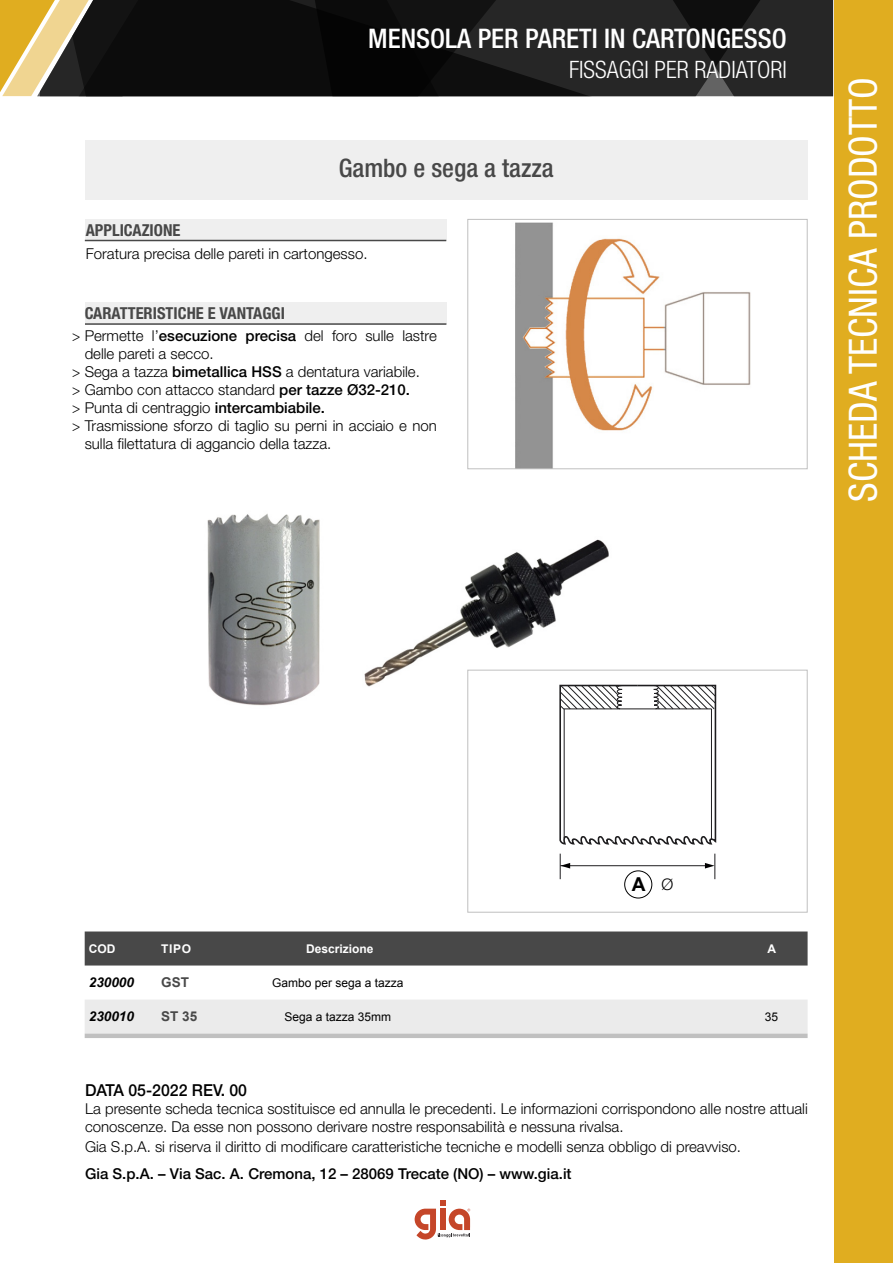
<style>
.page{position:relative;width:893px;height:1263px;background:#fff}
.page>*{position:absolute;margin:0;border:0;box-sizing:border-box;transform-origin:0 0}
.t1{font:condensed 39px "Helvetica Neue LT Std";color:#fff}
.t2{font:500 condensed 27px "Helvetica Neue LT Std";color:#fff}
.t3{font:500 condensed 25.5px "Helvetica Neue LT Std";color:#484848}
.t4{font:300 condensed 24px "Helvetica Neue LT Std";color:#fff}
.t5{font:700 19.2px "Arial";color:#000}
.t6{font:700 condensed 16.5px "Helvetica Neue LT Std";color:#484848}
.t7{font:500 16.5px "Helvetica Neue LT Std";color:#000;scale:.96 1}
.Stile_di_paragrafo_1{font:300 15px/18px "Helvetica Neue LT Std";color:#000}
.Stile_di_paragrafo_1-2{font:300 15px "Helvetica Neue LT Std";color:#000;scale:.9 1}
.t8{font:500 15px "Helvetica Neue LT Std";color:#000}
.t9{font:italic 700 13.5px "Arial";color:#000}
.t10{font:700 13.5px "Arial";color:#484848}
.t11{font:12px "Arial";color:#000}
.t12{font:700 12px "Arial";color:#fff}
.s1{font-weight:500}
.s2{font-family:"Helvetica Neue LT Std";font-weight:300;font-size:15.9px}
</style>
<div class="page">
<svg style="left:101px;top:0;width:727px;height:96px;background:#171717"></svg>
<svg style="left:0;top:0;width:101px;height:96px;background:#a18c54"></svg>
<div style="left:834px;top:0;width:59px;height:1263px;background:#e0ad20"></div>
<svg style="left:415px;top:1200px;width:55px;height:39px"></svg>
<div style="left:85px;top:931px;width:723px;height:34px;background:#484848"></div>
<svg style="left:85px;top:1000px;width:723px;height:38px;background:#e6e6e6"></svg>
<img style="left:207px;top:513px;width:430px;height:193px">
<img style="left:515px;top:222px;width:236px;height:245px">
<div style="left:467px;top:219px;width:341px;height:250px;border:1px solid #c0c0c0"></div>
<svg style="left:559px;top:684px;width:158px;height:195px"></svg>
<div style="left:624px;top:870px;width:28px;height:28px;border:1px solid #000;border-radius:50%"></div>
<div style="left:467px;top:670px;width:341px;height:242px;border:1px solid #c0c0c0"></div>
<div style="left:85px;top:219px;width:361px;height:21px;background:#efefef"></div>
<div style="left:85px;top:302px;width:361px;height:21px;background:#efefef"></div>
<div style="left:85px;top:140px;width:723px;height:59px;background:#efefef"></div>
<hr style="left:85px;top:323px;width:361px;height:2px;background:#484848">
<hr style="left:85px;top:240px;width:361px;height:1px;background:#484848">
<p class="t2" style="left:368px;top:22px;width:420px">MENSOLA PER PARETI IN CARTONGESSO</p>
<h3 class="t4" style="left:569px;top:55px;width:219px">FISSAGGI PER RADIATORI</h3>
<p class="t3" style="left:339px;top:153px;width:216px">Gambo e sega a tazza</p>
<p class="t6" style="left:86px;top:220px;width:96px">APPLICAZIONE</p>
<p class="Stile_di_paragrafo_1" style="left:86px;top:244px;width:283px">Foratura precisa delle pareti in cartongesso.</p>
<p class="t6" style="left:85px;top:303px;width:202px">CARATTERISTICHE E VANTAGGI</p>
<p class="Stile_di_paragrafo_1" style="left:85px;top:345px;width:130px">delle pareti a secco.</p>
<p class="Stile_di_paragrafo_1-2" style="left:72px;top:327px;width:407px">&gt; Permette l’<span class="s1">esecuzione precisa</span> del foro sulle lastre</p>
<p class="Stile_di_paragrafo_1-2" style="left:72px;top:363px;width:388px">&gt; Sega a tazza <span class="s1">bimetallica HSS</span> a dentatura variabile.</p>
<p class="Stile_di_paragrafo_1-2" style="left:72px;top:381px;width:377px">&gt; Gambo con attacco standard <span class="s1">per tazze Ø32-210.</span></p>
<p class="Stile_di_paragrafo_1-2" style="left:72px;top:399px;width:283px">&gt; Punta di centraggio <span class="s1">intercambiabile.</span></p>
<p class="Stile_di_paragrafo_1-2" style="left:72px;top:417px;width:407px">&gt; Trasmissione sforzo di taglio su perni in acciaio e non</p>
<p class="Stile_di_paragrafo_1" style="left:85px;top:435px;width:248px">sulla filettatura di aggancio della tazza.</p>
<h1 class="t1" style="left:841px;top:502px;width:426px;rotate:-90deg">SCHEDA TECNICA PRODOTTO</h1>
<p class="t5" style="left:632px;top:872px;width:43px">A <span class="s2">Ø</span></p>
<p class="t12" style="left:89px;top:941px;width:28px">COD</p>
<p class="t12" style="left:161px;top:941px;width:31px">TIPO</p>
<p class="t12" style="left:306px;top:941px;width:69px">Descrizione</p>
<p class="t12" style="left:767px;top:941px;width:10px">A</p>
<p class="t9" style="left:89px;top:974px;width:47px">230000</p>
<p class="t10" style="left:161px;top:974px;width:29px">GST</p>
<p class="t11" style="left:272px;top:975px;width:133px">Gambo per sega a tazza</p>
<p class="t9" style="left:89px;top:1008px;width:47px">230010</p>
<p class="t10" style="left:161px;top:1008px;width:38px">ST 35</p>
<p class="t11" style="left:284px;top:1009px;width:108px">Sega a tazza 35mm</p>
<p class="t11" style="left:765px;top:1009px;width:15px">35</p>
<p class="t7" style="left:85px;top:1080px;width:170px">DATA 05-2022 REV. 00</p>
<p class="Stile_di_paragrafo_1" style="left:85px;top:1099px;width:724px">La presente scheda tecnica sostituisce ed annulla le precedenti. Le informazioni corrispondono alle nostre attuali conoscenze. Da esse non possono derivare nostre responsabilità e nessuna rivalsa.</p>
<p class="Stile_di_paragrafo_1" style="left:85px;top:1137px;width:658px">Gia S.p.A. si riserva il diritto di modificare caratteristiche tecniche e modelli senza obbligo di preavviso.</p>
<p class="t8" style="left:85px;top:1165px;width:488px">Gia S.p.A. – Via Sac. A. Cremona, 12 – 28069 Trecate (NO) – www.gia.it</p>
</div>
